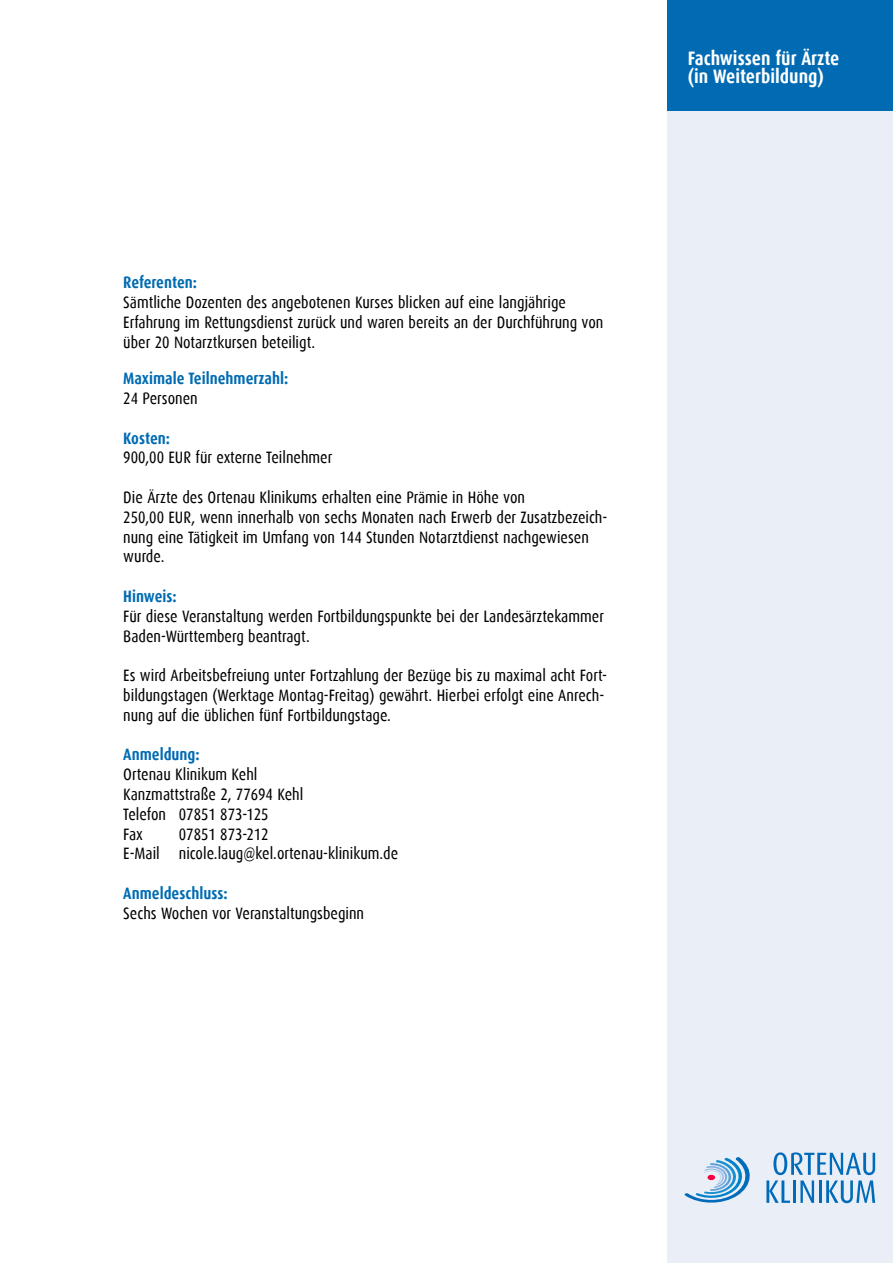
<style>
.page{position:relative;width:893px;height:1263px;background:#fff}
.page>*{position:absolute;margin:0;border:0;box-sizing:border-box;transform-origin:0 0}
.t1{font:700 19.5px/18px "Dax Condensed";color:#fff}
.t2{font:16.5px/19.8px "Dax Condensed";color:#000}
.t3{font:700 16.5px "Dax Condensed";color:#006bb3}
</style>
<div class="page">
<div style="left:668px;top:0;width:225px;height:1263px;background:#eaeef7"></div>
<div style="left:668px;top:0;width:225px;height:111px;background:#006bb3"></div>
<svg style="left:684px;top:1157px;width:66px;height:46px"></svg>
<svg style="left:766px;top:1152px;width:109px;height:51px"></svg>
<p class="t3" style="left:123px;top:274px;width:75px">Referenten:</p>
<p class="t2" style="left:123px;top:293px;width:482px">Sämtliche Dozenten des angebotenen Kurses blicken auf eine langjährige<br>Erfahrung im Rettungsdienst zurück und waren bereits an der Durchführung von über 20 Notarztkursen beteiligt.</p>
<p class="t3" style="left:123px;top:369px;width:166px">Maximale Teilnehmerzahl:</p>
<p class="t2" style="left:123px;top:389px;width:76px">24 Personen</p>
<p class="t3" style="left:123px;top:429px;width:48px">Kosten:</p>
<p class="t2" style="left:123px;top:448px;width:211px">900,00 EUR für externe Teilnehmer</p>
<p class="t2" style="left:123px;top:488px;width:486px">Die Ärzte des Ortenau Klinikums erhalten eine Prämie in Höhe von<br>250,00 EUR, wenn innerhalb von sechs Monaten nach Erwerb der Zusatzbezeich&shy;nung eine Tätigkeit im Umfang von 144 Stunden Notarztdienst nachgewiesen wurde.</p>
<p class="t3" style="left:123px;top:587px;width:55px">Hinweis:</p>
<p class="t2" style="left:123px;top:606px;width:482px">Für diese Veranstaltung werden Fortbildungspunkte bei der Landesärztekammer<br>Baden-Württemberg beantragt.</p>
<p class="t2" style="left:123px;top:666px;width:485px">Es wird Arbeitsbefreiung unter Fortzahlung der Bezüge bis zu maximal acht Fort&shy;bildungstagen (Werktage Montag-Freitag) gewährt. Hierbei erfolgt eine Anrech&shy;nung auf die üblichen fünf Fortbildungstage.</p>
<p class="t3" style="left:123px;top:745px;width:78px">Anmeldung:</p>
<p class="t2" style="left:123px;top:765px;width:182px">Ortenau Klinikum Kehl<br>Kanzmattstraße 2, 77694 Kehl<br>Telefon 07851 873-125<br>Fax</p>
<p class="t2" style="left:123px;top:824px;width:276px;text-indent:56px">07851 873-212<br>E-Mail nicole.laug@kel.ortenau-klinikum.de</p>
<p class="t3" style="left:123px;top:884px;width:106px">Anmeldeschluss:</p>
<p class="t2" style="left:123px;top:903px;width:242px">Sechs Wochen vor Veranstaltungsbeginn</p>
<p class="t1" style="left:688px;top:49px;width:153px">Fachwissen für Ärzte (in Weiterbildung)</p>
<p class="t1" style="left:681px;top:49px;width:149px">Stra len chutzkurse</p>
</div>
